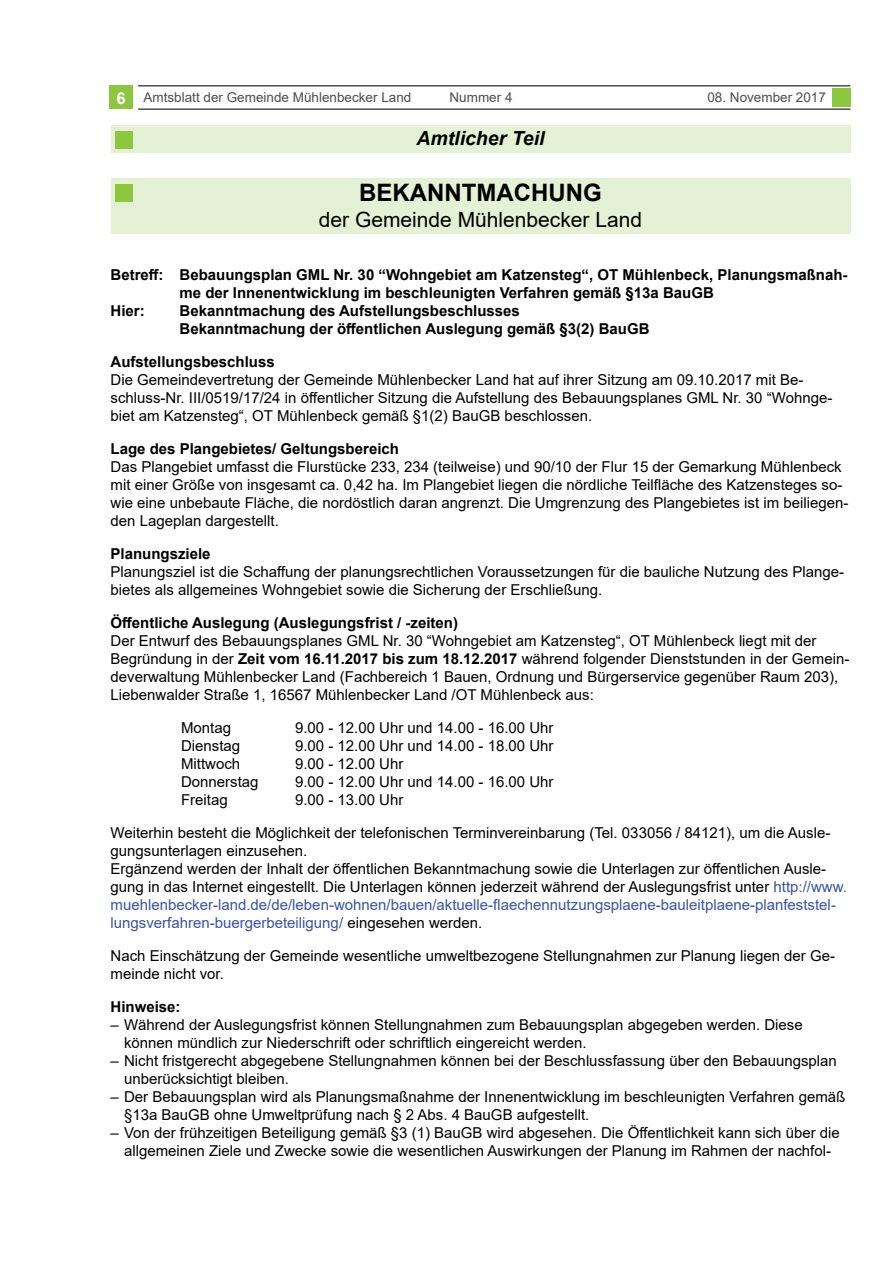
<style>
.page{position:relative;width:893px;height:1263px;background:#fff}
.page>*{position:absolute;margin:0;border:0;box-sizing:border-box;transform-origin:0 0}
.t1{font:700 24px "Arial";color:#000}
.t2{font:21px "Arial";color:#000}
.t3{font:italic 700 19.5px "Arial";color:#000}
.t4{font:15px/18px "Arial";color:#000}
.t5{font:700 15px/18px "Arial";color:#000}
.t6{font:13.5px "Arial";color:#4d4d4f}
.s1{font-weight:700;font-size:16.5px;color:#fff}
.s2{font-weight:700}
.s3{color:#3953a4}
</style>
<div class="page">
<div style="left:111px;top:125px;width:739px;height:28px;background:#e5f1d4"></div>
<div style="left:832px;top:89px;width:18px;height:18px;background:#8dc63f"></div>
<div style="left:109px;top:85px;width:24px;height:23px;background:#8dc63f"></div>
<hr style="left:138px;top:85px;width:712px;height:2px;background:#4d4d4f">
<hr style="left:138px;top:108px;width:712px;height:2px;background:#4d4d4f">
<div style="left:115px;top:132px;width:18px;height:17px;background:#8dc63f"></div>
<div style="left:111px;top:179px;width:739px;height:55px;background:#e5f1d4"></div>
<div style="left:115px;top:185px;width:17px;height:17px;background:#8dc63f"></div>
<p class="t6" style="left:117px;top:88px;width:296px"><span class="s1">6</span> Amtsblatt der Gemeinde Mühlenbecker Land</p>
<p class="t6" style="left:449px;top:88px;width:65px">Nummer 4</p>
<p class="t6" style="left:707px;top:88px;width:120px">08. November 2017</p>
<h3 class="t3" style="left:416px;top:125px;width:130px">Amtlicher Teil</h3>
<h1 class="t1" style="left:359px;top:176px;width:244px">BEKANNTMACHUNG</h1>
<h2 class="t2" style="left:319px;top:205px;width:325px">der Gemeinde Mühlenbecker Land</h2>
<p class="t5" style="left:111px;top:266px;width:738px">Betreff: Bebauungsplan GML Nr. 30 “Wohngebiet am Katzensteg“, OT Mühlenbeck, Planungsmaßnah-</p>
<p class="t5" style="left:180px;top:284px;width:536px">me der Innenentwicklung im beschleunigten Verfahren gemäß §13a BauGB</p>
<p class="t5" style="left:111px;top:302px;width:36px">Hier:</p>
<p class="t5" style="left:180px;top:302px;width:471px">Bekanntmachung des Aufstellungsbeschlusses<br>Bekanntmachung der öffentlichen Auslegung gemäß §3(2) BauGB</p>
<p class="t5" style="left:111px;top:353px;width:166px">Aufstellungsbeschluss</p>
<p class="t4" style="left:111px;top:370px;width:723px">Die Gemeindevertretung der Gemeinde Mühlenbecker Land hat auf ihrer Sitzung am 09.10.2017 mit Be&shy;schluss-Nr. III/0519/17/24 in öffentlicher Sitzung die Aufstellung des Bebauungsplanes GML Nr. 30 “Wohnge&shy;biet am Katzensteg“, OT Mühlenbeck gemäß §1(2) BauGB beschlossen.</p>
<p class="t5" style="left:111px;top:440px;width:290px">Lage des Plangebietes/ Geltungsbereich</p>
<p class="t4" style="left:111px;top:457px;width:739px">Das Plangebiet umfasst die Flurstücke 233, 234 (teilweise) und 90/10 der Flur 15 der Gemarkung Mühlenbeck mit einer Größe von insgesamt ca. 0,42 ha. Im Plangebiet liegen die nördliche Teilfläche des Katzensteges so&shy;wie eine unbebaute Fläche, die nordöstlich daran angrenzt. Die Umgrenzung des Plangebietes ist im beiliegen&shy;den Lageplan dargestellt.</p>
<p class="t5" style="left:111px;top:545px;width:102px">Planungsziele</p>
<p class="t4" style="left:111px;top:562px;width:735px">Planungsziel ist die Schaffung der planungsrechtlichen Voraussetzungen für die bauliche Nutzung des Plange&shy;bietes als allgemeines Wohngebiet sowie die Sicherung der Erschließung.</p>
<p class="t5" style="left:111px;top:614px;width:349px">Öffentliche Auslegung (Auslegungsfrist / -zeiten)</p>
<p class="t4" style="left:111px;top:631px;width:740px">Der Entwurf des Bebauungsplanes GML Nr. 30 “Wohngebiet am Katzensteg“, OT Mühlenbeck liegt mit der Begründung in der <span class="s2">Zeit vom 16.11.2017 bis zum 18.12.2017</span> während folgender Dienststunden in der Gemein&shy;deverwaltung Mühlenbecker Land (Fachbereich 1 Bauen, Ordnung und Bürgerservice gegenüber Raum 203), Liebenwalder Straße 1, 16567 Mühlenbecker Land /OT Mühlenbeck aus:</p>
<p class="t4" style="left:181px;top:718px;width:52px">Montag</p>
<p class="t4" style="left:295px;top:718px;width:260px">9.00 - 12.00 Uhr und 14.00 - 16.00 Uhr</p>
<p class="t4" style="left:181px;top:736px;width:61px">Dienstag</p>
<p class="t4" style="left:295px;top:736px;width:260px">9.00 - 12.00 Uhr und 14.00 - 18.00 Uhr</p>
<p class="t4" style="left:181px;top:754px;width:61px">Mittwoch</p>
<p class="t4" style="left:295px;top:754px;width:110px">9.00 - 12.00 Uhr</p>
<p class="t4" style="left:181px;top:772px;width:79px">Donnerstag</p>
<p class="t4" style="left:295px;top:772px;width:260px">9.00 - 12.00 Uhr und 14.00 - 16.00 Uhr</p>
<p class="t4" style="left:181px;top:790px;width:48px">Freitag</p>
<p class="t4" style="left:295px;top:790px;width:110px">9.00 - 13.00 Uhr</p>
<p class="t4" style="left:111px;top:823px;width:738px">Weiterhin besteht die Möglichkeit der telefonischen Terminvereinbarung (Tel. 033056 / 84121), um die Ausle&shy;gungsunterlagen einzusehen.<br>Ergänzend werden der Inhalt der öffentlichen Bekanntmachung sowie die Unterlagen zur öffentlichen Ausle&shy;gung in das Internet eingestellt. Die Unterlagen können jederzeit während der Auslegungsfrist unter <span class="s3">http://www. muehlenbecker-land.de/de/leben-wohnen/bauen/aktuelle-flaechennutzungsplaene-bauleitplaene-planfeststel&shy;lungsverfahren-buergerbeteiligung/</span> eingesehen werden.</p>
<p class="t4" style="left:111px;top:946px;width:726px">Nach Einschätzung der Gemeinde wesentliche umweltbezogene Stellungnahmen zur Planung liegen der Ge&shy;meinde nicht vor.</p>
<p class="t5" style="left:111px;top:998px;width:72px">Hinweise:</p>
<p class="t4" style="left:124px;top:1015px;width:680px;text-indent:-14px">– Während der Auslegungsfrist können Stellungnahmen zum Bebauungsplan abgegeben werden. Diese können mündlich zur Niederschrift oder schriftlich eingereicht werden.</p>
<p class="t4" style="left:124px;top:1051px;width:714px;text-indent:-14px">– Nicht fristgerecht abgegebene Stellungnahmen können bei der Beschlussfassung über den Bebauungsplan unberücksichtigt bleiben.</p>
<p class="t4" style="left:124px;top:1087px;width:723px;text-indent:-14px">– Der Bebauungsplan wird als Planungsmaßnahme der Innenentwicklung im beschleunigten Verfahren gemäß §13a BauGB ohne Umweltprüfung nach § 2 Abs. 4 BauGB aufgestellt.</p>
<p class="t4" style="left:111px;top:1123px;width:731px;text-align:center">– Von der frühzeitigen Beteiligung gemäß §3 (1) BauGB wird abgesehen. Die Öffentlichkeit kann sich über die allgemeinen Ziele und Zwecke sowie die wesentlichen Auswirkungen der Planung im Rahmen der nachfol-</p>
</div>
